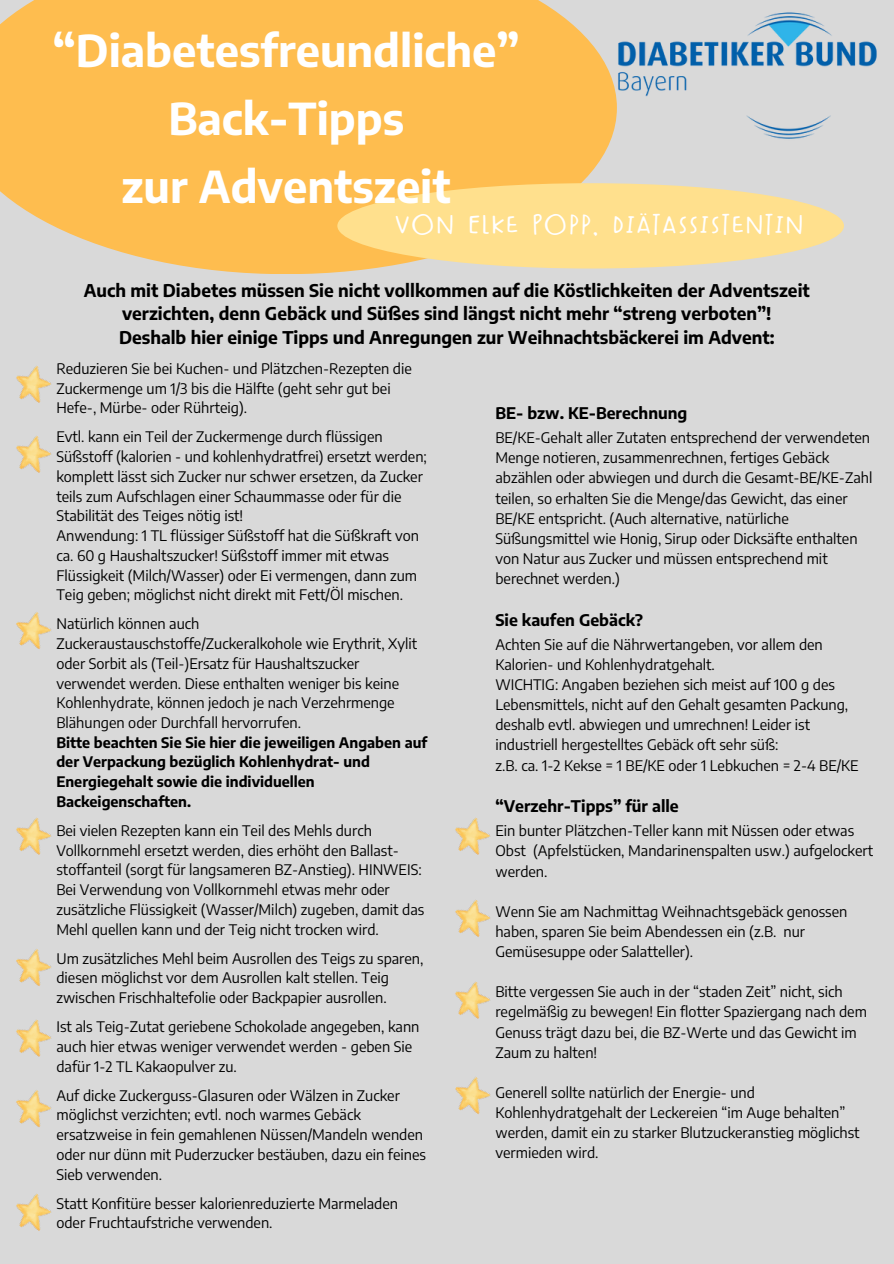
<style>
.page{position:relative;width:894px;height:1264px;background:#fff}
.page>*{position:absolute;margin:0;border:0;box-sizing:border-box;transform-origin:0 0}
.t1{font:700 43.65px "Encode Sans";color:#fff}
.t2{font:35.4px "Cottageand Farmhouse";color:#fff}
.t3{font:700 17.4px/23.7px "Encode Sans";color:#000;text-align:center}
.t4{font:700 15.9px "Encode Sans";color:#000}
.t5{font:14.4px/19.8px "Encode Sans";color:#000}
.t6{font:700 14.4px/19.8px "Encode Sans";color:#000}
</style>
<div class="page">
<div style="left:0;top:0;width:893px;height:1263px;background:#d9d9d9"></div>
<img style="left:616px;top:12px;width:261px;height:193px">
<img style="left:16px;top:365px;width:35px;height:38px">
<svg style="left:0;top:0;width:616px;height:274px;background:#fabf5b"></svg>
<div style="left:337px;top:183px;width:506px;height:85px;background:#ffe08d;border-radius:50%"></div>
<img style="left:16px;top:435px;width:35px;height:38px">
<img style="left:16px;top:612px;width:35px;height:37px">
<img style="left:16px;top:817px;width:36px;height:38px">
<img style="left:16px;top:949px;width:35px;height:37px">
<img style="left:16px;top:1019px;width:36px;height:38px">
<img style="left:16px;top:1090px;width:35px;height:37px">
<img style="left:455px;top:817px;width:36px;height:38px">
<img style="left:455px;top:899px;width:36px;height:38px">
<img style="left:455px;top:981px;width:36px;height:38px">
<img style="left:455px;top:1077px;width:36px;height:37px">
<img style="left:16px;top:1193px;width:35px;height:38px">
<p class="t1" style="left:53px;top:22px;width:468px">“Diabetesfreundliche”</p>
<p class="t1" style="left:168px;top:90px;width:237px">Back-Tipps</p>
<p class="t1" style="left:121px;top:158px;width:331px">zur Adventszeit</p>
<p class="t2" style="left:394px;top:209px;width:411px">von Elke Popp, Diätassistentin</p>
<p class="t3" style="left:84px;top:278px;width:727px">Auch mit Diabetes müssen Sie nicht vollkommen auf die Köstlichkeiten der Adventszeit verzichten, denn Gebäck und Süßes sind längst nicht mehr “streng verboten”!</p>
<p class="t3" style="left:119px;top:325px;width:657px">Deshalb hier einige Tipps und Anregungen zur Weihnachtsbäckerei im Advent:</p>
<p class="t5" style="left:56px;top:358px;width:357px">Reduzieren Sie bei Kuchen- und Plätzchen-Rezepten die<br>Zuckermenge um 1/3 bis die Hälfte (geht sehr gut bei<br>Hefe-, Mürbe- oder Rührteig).</p>
<p class="t5" style="left:56px;top:426px;width:372px">Evtl. kann ein Teil der Zuckermenge durch flüssigen Süßstoff (kalorien - und kohlenhydratfrei) ersetzt werden; komplett lässt sich Zucker nur schwer ersetzen, da Zucker teils zum Aufschlagen einer Schaummasse oder für die Stabilität des Teiges nötig ist!</p>
<p class="t5" style="left:56px;top:525px;width:364px">Anwendung: 1 TL flüssiger Süßstoff hat die Süßkraft von ca. 60 g Haushaltszucker! Süßstoff immer mit etwas Flüssigkeit (Milch/Wasser) oder Ei vermengen, dann zum Teig geben; möglichst nicht direkt mit Fett/Öl mischen.</p>
<p class="t5" style="left:56px;top:613px;width:362px">Natürlich können auch Zuckeraustauschstoffe/Zuckeralkohole wie Erythrit, Xylit oder Sorbit als (Teil-)Ersatz für Haushaltszucker verwendet werden. Diese enthalten weniger bis keine Kohlenhydrate, können jedoch je nach Verzehrmenge Blähungen oder Durchfall hervorrufen.</p>
<p class="t6" style="left:56px;top:732px;width:372px">Bitte beachten Sie Sie hier die jeweiligen Angaben auf der Verpackung bezüglich Kohlenhydrat- und Energiegehalt sowie die individuellen Backeigenschaften.</p>
<p class="t5" style="left:56px;top:820px;width:369px">Bei vielen Rezepten kann ein Teil des Mehls durch Vollkornmehl ersetzt werden, dies erhöht den Ballast&shy;stoffanteil (sorgt für langsameren BZ-Anstieg). HINWEIS:<br>Bei Verwendung von Vollkornmehl etwas mehr oder zusätzliche Flüssigkeit (Wasser/Milch) zugeben, damit das Mehl quellen kann und der Teig nicht trocken wird.</p>
<p class="t5" style="left:56px;top:947px;width:368px">Um zusätzliches Mehl beim Ausrollen des Teigs zu sparen, diesen möglichst vor dem Ausrollen kalt stellen. Teig zwischen Frischhaltefolie oder Backpapier ausrollen.</p>
<p class="t5" style="left:56px;top:1016px;width:364px">Ist als Teig-Zutat geriebene Schokolade angegeben, kann auch hier etwas weniger verwendet werden - geben Sie dafür 1-2 TL Kakaopulver zu.</p>
<p class="t5" style="left:56px;top:1084px;width:371px">Auf dicke Zuckerguss-Glasuren oder Wälzen in Zucker möglichst verzichten; evtl. noch warmes Gebäck ersatzweise in fein gemahlenen Nüssen/Mandeln wenden oder nur dünn mit Puderzucker bestäuben, dazu ein feines Sieb verwenden.</p>
<p class="t5" style="left:56px;top:1192px;width:343px">Statt Konfitüre besser kalorienreduzierte Marmeladen oder Fruchtaufstriche verwenden.</p>
<p class="t4" style="left:495px;top:403px;width:193px">BE- bzw. KE-Berechnung</p>
<p class="t5" style="left:495px;top:427px;width:378px">BE/KE-Gehalt aller Zutaten entsprechend der verwendeten Menge notieren, zusammenrechnen, fertiges Gebäck abzählen oder abwiegen und durch die Gesamt-BE/KE-Zahl teilen, so erhalten Sie die Menge/das Gewicht, das einer BE/KE entspricht. (Auch alternative, natürliche Süßungsmittel wie Honig, Sirup oder Dicksäfte enthalten von Natur aus Zucker und müssen entsprechend mit berechnet werden.)</p>
<p class="t4" style="left:495px;top:609px;width:149px">Sie kaufen Gebäck?</p>
<p class="t5" style="left:495px;top:634px;width:329px">Achten Sie auf die Nährwertangeben, vor allem den<br>Kalorien- und Kohlenhydratgehalt.</p>
<p class="t5" style="left:495px;top:674px;width:354px">WICHTIG: Angaben beziehen sich meist auf 100 g des Lebensmittels, nicht auf den Gehalt gesamten Packung, deshalb evtl. abwiegen und umrechnen! Leider ist industriell hergestelltes Gebäck oft sehr süß:</p>
<p class="t5" style="left:495px;top:754px;width:364px">z.B. ca. 1-2 Kekse = 1 BE/KE oder 1 Lebkuchen = 2-4 BE/KE</p>
<p class="t4" style="left:495px;top:796px;width:185px">“Verzehr-Tipps” für alle</p>
<p class="t5" style="left:495px;top:820px;width:379px">Ein bunter Plätzchen-Teller kann mit Nüssen oder etwas<br>Obst (Apfelstücken, Mandarinenspalten usw.) aufgelockert werden.</p>
<p class="t5" style="left:495px;top:900px;width:353px">Wenn Sie am Nachmittag Weihnachtsgebäck genossen haben, sparen Sie beim Abendessen ein (z.B. nur<br>Gemüsesuppe oder Salatteller).</p>
<p class="t5" style="left:495px;top:981px;width:373px">Bitte vergessen Sie auch in der “staden Zeit” nicht, sich regelmäßig zu bewegen! Ein flotter Spaziergang nach dem Genuss trägt dazu bei, die BZ-Werte und das Gewicht im Zaum zu halten!</p>
<p class="t5" style="left:495px;top:1082px;width:365px">Generell sollte natürlich der Energie- und Kohlenhydratgehalt der Leckereien “im Auge behalten” werden, damit ein zu starker Blutzuckeranstieg möglichst vermieden wird.</p>
</div>
